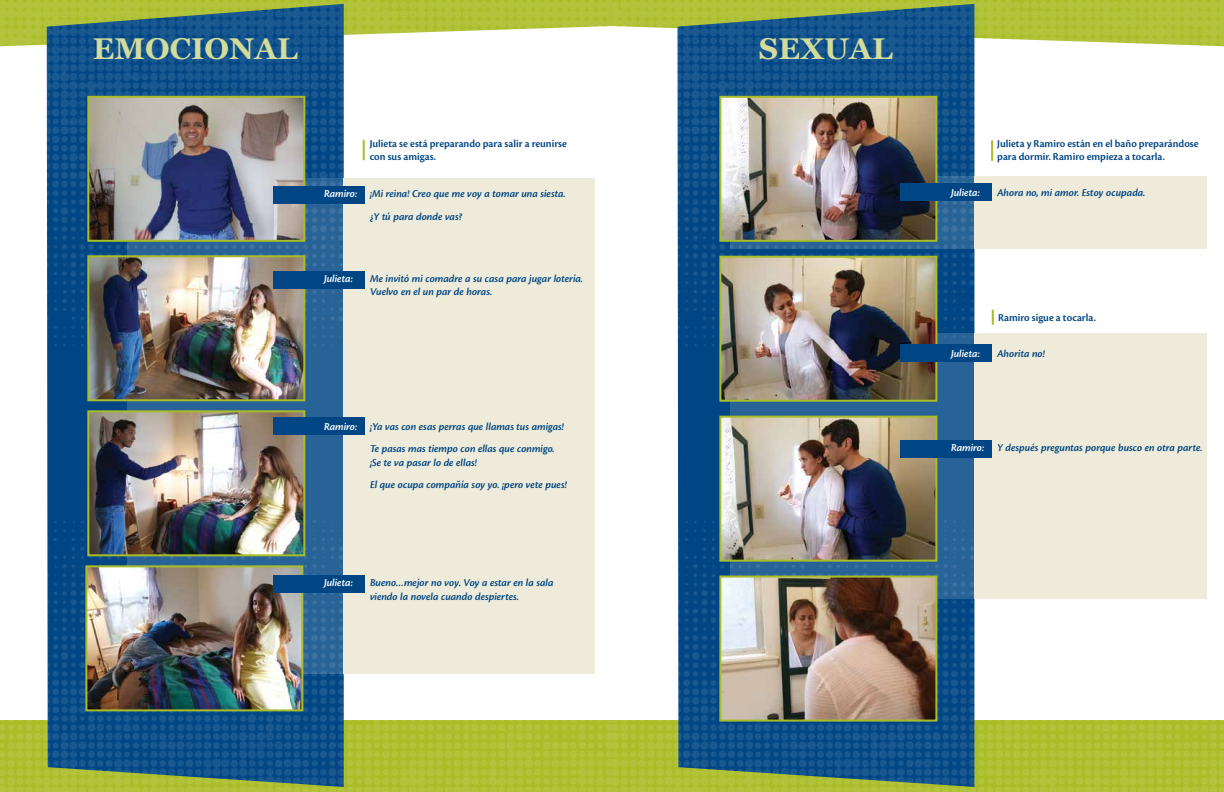
<style>
.page{position:relative;width:1224px;height:792px;background:#fff}
.page>*{position:absolute;margin:0;border:0;box-sizing:border-box;transform-origin:0 0}
.t1{font:700 30px "Georgia";color:#d3dc9a}
.t2{font:11px/22.2px "Cronos Pro Semibold Subh It";color:#004684}
.t3{font:11px/13.2px "Cronos Pro Semibold Subh";color:#004684}
.t4{font:11px "Cronos Pro Semibold Subh It";color:#fff}
.s1{color:#fff}
</style>
<div class="page">
<div style="left:47px;top:347px;width:80px;height:173px;background:#004684"></div>
<div style="left:677px;top:347px;width:53px;height:173px;background:#004684"></div>
<img style="left:0;top:520px;width:1224px;height:272px">
<img style="left:0;top:0;width:1224px;height:347px">
<div style="left:344px;top:178px;width:251px;height:495px;background:#eeebda"></div>
<svg style="left:127px;top:178px;width:217px;height:495px;background:#2f6898"></svg>
<img style="left:90px;top:99px;width:212px;height:140px">
<div style="left:87px;top:96px;width:218px;height:146px;border:2px solid #aabd27"></div>
<img style="left:90px;top:413px;width:212px;height:140px">
<div style="left:87px;top:410px;width:218px;height:146px;border:2px solid #aabd27"></div>
<img style="left:90px;top:258px;width:212px;height:140px">
<div style="left:87px;top:255px;width:218px;height:146px;border:2px solid #aabd27"></div>
<div style="left:273px;top:186px;width:92px;height:18px;background:#004684"></div>
<div style="left:273px;top:417px;width:92px;height:18px;background:#004684"></div>
<img style="left:88px;top:568px;width:212px;height:140px">
<div style="left:85px;top:565px;width:218px;height:146px;border:2px solid #aabd27"></div>
<div style="left:273px;top:575px;width:92px;height:18px;background:#004684"></div>
<div style="left:273px;top:272px;width:92px;height:17px;background:#004684"></div>
<svg style="left:730px;top:176px;width:244px;height:73px;background:#2e6799"></svg>
<svg style="left:730px;top:333px;width:244px;height:265px;background:#2b6595"></svg>
<div style="left:974px;top:176px;width:233px;height:73px;background:#eeebda"></div>
<div style="left:974px;top:333px;width:233px;height:265px;background:#eeebda"></div>
<img style="left:722px;top:259px;width:212px;height:140px">
<div style="left:719px;top:256px;width:218px;height:146px;border:2px solid #aabd27"></div>
<img style="left:722px;top:419px;width:212px;height:140px">
<div style="left:719px;top:416px;width:218px;height:146px;border:2px solid #aabd27"></div>
<img style="left:722px;top:579px;width:212px;height:140px">
<div style="left:719px;top:576px;width:218px;height:146px;border:2px solid #aabd27"></div>
<img style="left:722px;top:99px;width:212px;height:140px">
<div style="left:719px;top:96px;width:218px;height:146px;border:2px solid #aabd27"></div>
<div style="left:900px;top:183px;width:92px;height:18px;background:#004684"></div>
<div style="left:900px;top:344px;width:92px;height:18px;background:#004684"></div>
<div style="left:900px;top:440px;width:92px;height:18px;background:#004684"></div>
<svg style="left:992px;top:310px;width:2px;height:15px"></svg>
<hr style="left:363px;top:140px;width:2px;height:20px;background:#aabd27">
<hr style="left:991px;top:140px;width:2px;height:21px;background:#aabd27">
<h1 class="t1" style="left:93px;top:26px;width:206px">EMOCIONAL</h1>
<p class="t3" style="left:370px;top:137px;width:199px">Julieta se está preparando para salir a reunirse con sus amigas.</p>
<p class="t2" style="left:370px;top:183px;width:197px;text-indent:-46px"><span class="s1">Ramiro:</span> ¡Mi reina! Creo que me voy a tomar una siesta. ¿Y tú para donde vas?</p>
<p class="t4" style="left:324px;top:273px;width:30px">Julieta:</p>
<p class="t2" style="left:370px;top:273px;width:215px;line-height:13.2px">Me invitó mi comadre a su casa para jugar lotería.<br>Vuelvo en el un par de horas.</p>
<p class="t2" style="left:370px;top:416px;width:196px;text-indent:-46px"><span class="s1">Ramiro:</span> ¡Ya vas con esas perras que llamas tus amigas!<br>Te pasas mas tiempo con ellas que conmigo.</p>
<p class="t2" style="left:370px;top:451px;width:198px">¡Se te va pasar lo de ellas!<br>El que ocupa compañía soy yo. ¡pero vete pues!</p>
<p class="t4" style="left:324px;top:577px;width:30px">Julieta:</p>
<p class="t2" style="left:370px;top:577px;width:185px;line-height:13.2px">Bueno…mejor no voy. Voy a estar en la sala viendo la novela cuando despiertes.</p>
<h1 class="t1" style="left:759px;top:26px;width:135px">SEXUAL</h1>
<p class="t3" style="left:997px;top:137px;width:203px">Julieta y Ramiro están en el baño preparándose para dormir. Ramiro empieza a tocarla.</p>
<p class="t4" style="left:951px;top:186px;width:30px">Julieta:</p>
<p class="t2" style="left:997px;top:181px;width:150px">Ahora no, mi amor. Estoy ocupada.</p>
<p class="t3" style="left:998px;top:311px;width:99px">Ramiro sigue a tocarla.</p>
<p class="t4" style="left:951px;top:347px;width:30px">Julieta:</p>
<p class="t2" style="left:997px;top:343px;width:49px">Ahorita no!</p>
<p class="t2" style="left:951px;top:437px;width:253px"><span class="s1">Ramiro:</span> Y después preguntas porque busco en otra parte.</p>
</div>
